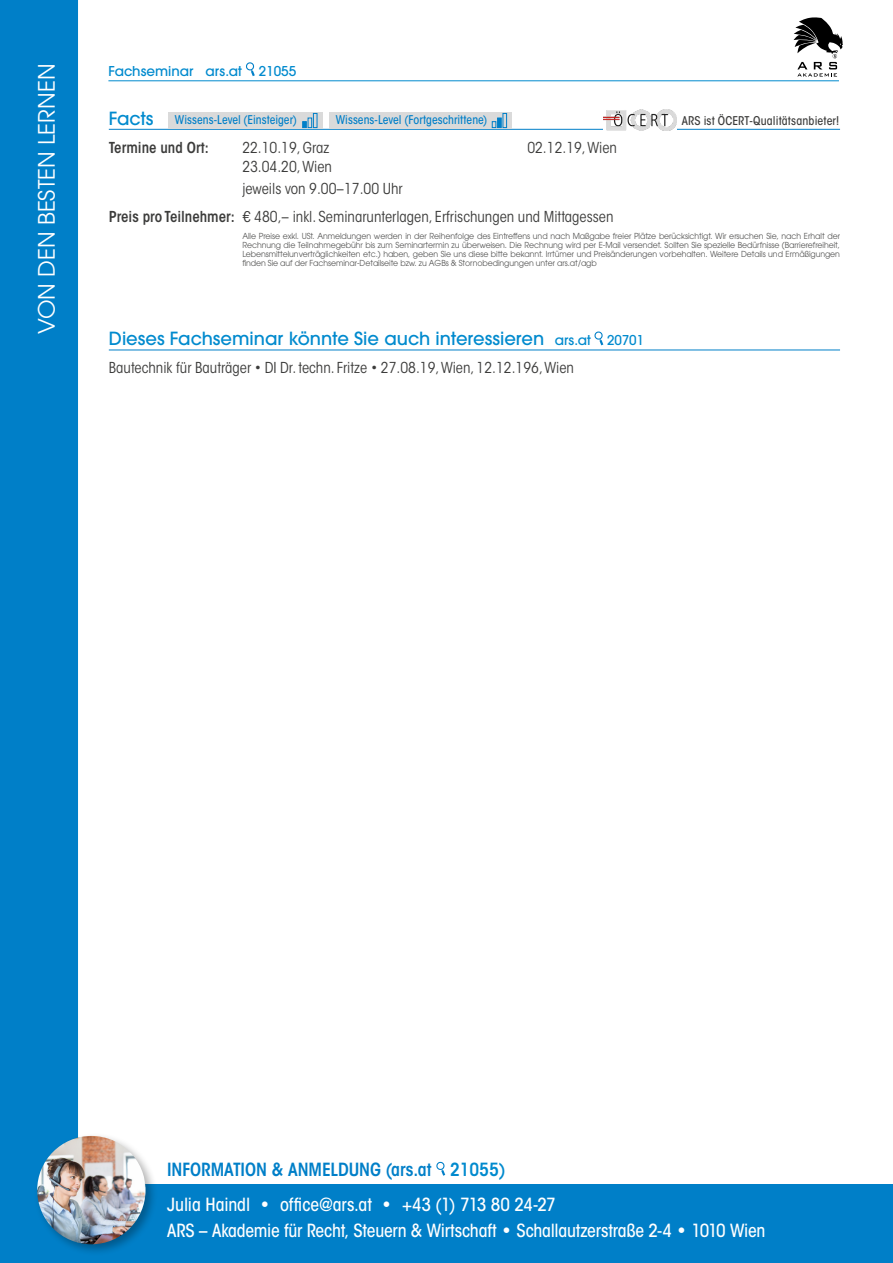
<style>
.page{position:relative;width:893px;height:1263px;background:#fff}
.page>*{position:absolute;margin:0;border:0;box-sizing:border-box;transform-origin:0 0}
.t1{font:22.5px "ITC Avant Garde Std";color:#fff}
.t2{font:500 condensed 18px/25.2px "ITC Avant Garde Std";letter-spacing:-.015em;color:#fff}
.t3{font:500 18px "ITC Avant Garde Std";color:#008ace}
.t4{font:600 condensed 18px "ITC Avant Garde Std";letter-spacing:-.005em;color:#007fc8}
.t5{font:condensed 15px/21.6px "ITC Avant Garde Std";color:#3c3c3b}
.t6{font:600 condensed 15px "ITC Avant Garde Std";color:#3c3c3b}
.t7{font:500 13.5px "ITC Avant Garde Std";color:#008ace}
.t8{font:500 condensed 12px "ITC Avant Garde Std";color:#007fc8}
.t9{font:500 condensed 12px "ITC Avant Garde Std";letter-spacing:.01em;color:#3c3c3b}
.t10{font:8.25px/9px "ITC Avant Garde Std";letter-spacing:-.01em;color:#575756;text-align:justify;scale:.95 1}
.s1{font-weight:600}
.s2{font-size:13.5px}
.s3{color:#008ace}
.s4{font-weight:400;font-stretch:normal}
</style>
<div class="page">
<div style="left:0;top:1184px;width:893px;height:79px;background:#007fc8"></div>
<svg style="left:436px;top:1161px;width:10px;height:15px"></svg>
<hr style="left:108px;top:80px;width:731px;height:1px;background:#008ace">
<svg style="left:246px;top:62px;width:9px;height:14px"></svg>
<div style="left:0;top:0;width:78px;height:1184px;background:#007fc8"></div>
<hr style="left:109px;top:129px;width:731px;height:1px;background:#007fc8">
<hr style="left:109px;top:350px;width:731px;height:1px;background:#007fc8">
<img style="left:603px;top:109px;width:73px;height:22px">
<svg style="left:594px;top:331px;width:10px;height:15px"></svg>
<svg style="left:793px;top:17px;width:50px;height:60px"></svg>
<div style="left:34px;top:1132px;width:124px;height:124px;background:#000;opacity:.3"></div>
<img style="left:37px;top:1136px;width:109px;height:108px;border-radius:54px">
<div style="left:169px;top:112px;width:154px;height:17px;background:#dadada"></div>
<div style="left:308px;top:118px;width:4px;height:10px;border:1px solid #007fc8"></div>
<div style="left:313px;top:113px;width:4px;height:15px;border:1px solid #007fc8"></div>
<div style="left:330px;top:112px;width:182px;height:17px;background:#dadada"></div>
<div style="left:497px;top:118px;width:4px;height:10px;background:#007fc8;border:1px solid #007fc8"></div>
<div style="left:503px;top:113px;width:4px;height:15px;border:1px solid #007fc8"></div>
<h1 class="t1" style="left:33px;top:334px;width:272px;rotate:-90deg">VON DEN BESTEN LERNEN</h1>
<h3 class="t7" style="left:108px;top:63px;width:189px">Fachseminar ars.at 21055</h3>
<h2 class="t3" style="left:109px;top:107px;width:46px">Facts</h2>
<h3 class="t9" style="left:682px;top:113px;width:159px">ARS ist ÖCERT-Qualitätsanbieter!</h3>
<h3 class="t6" style="left:109px;top:138px;width:102px">Termine und Ort:</h3>
<h3 class="t5" style="left:242px;top:137px;width:89px">22.10.19, Graz</h3>
<h3 class="t5" style="left:527px;top:137px;width:91px">02.12.19, Wien</h3>
<h3 class="t5" style="left:242px;top:156px;width:162px">23.04.20, Wien<br>jeweils von 9.00–17.00 Uhr</h3>
<h3 class="t5" style="left:109px;top:206px;width:506px"><span class="s1">Preis pro Teilnehmer:</span> € 480,– inkl. Seminarunterlagen, Erfrischungen und Mittagessen</h3>
<p class="t10" style="left:242px;top:232px;width:631px">Alle Preise exkl. USt. Anmeldungen werden in der Reihenfolge des Eintreffens und nach Maßgabe freier Plätze berücksichtigt. Wir ersuchen Sie, nach Erhalt der Rechnung die Teilnahmegebühr bis zum Seminartermin zu überweisen. Die Rechnung wird per E-Mail versendet. Sollten Sie spezielle Bedürfnisse (Barrierefreiheit, Lebensmittelunverträglichkeiten etc.) haben, geben Sie uns diese bitte bekannt. Irrtümer und Preisänderungen vorbehalten. Weitere Details und Ermäßigungen finden Sie auf der Fachseminar-Detailseite bzw. zu AGBs &amp; Stornobedingungen unter ars.at/agb</p>
<h3 class="t8" style="left:175px;top:113px;width:124px">Wissens-Level (Einsteiger)</h3>
<h3 class="t8" style="left:336px;top:113px;width:153px">Wissens-Level (Fortgeschrittene)</h3>
<h2 class="t3" style="left:109px;top:327px;width:537px">Dieses Fachseminar könnte Sie auch interessieren <span class="s2">ars.at 20701</span></h2>
<h3 class="t5" style="left:109px;top:357px;width:467px">Bautechnik für Bauträger • DI Dr. techn. Fritze • 27.08.19, Wien, 12.12.196, Wien</h3>
<h2 class="t4" style="left:167px;top:1158px;width:340px">INFORMATION &amp; ANMELDUNG (ars.at <span class="s3">21055)</span></h2>
<h2 class="t2" style="left:167px;top:1192px;width:600px">Julia Haindl <span class="s4">•</span> office@ars.at <span class="s4">•</span> +43 (1) 713 80 24-27<br>ARS – Akademie für Recht, Steuern &amp; Wirtschaft <span class="s4">•</span> Schallautzerstraße 2-4 <span class="s4">•</span> 1010 Wien</h2>
</div>
